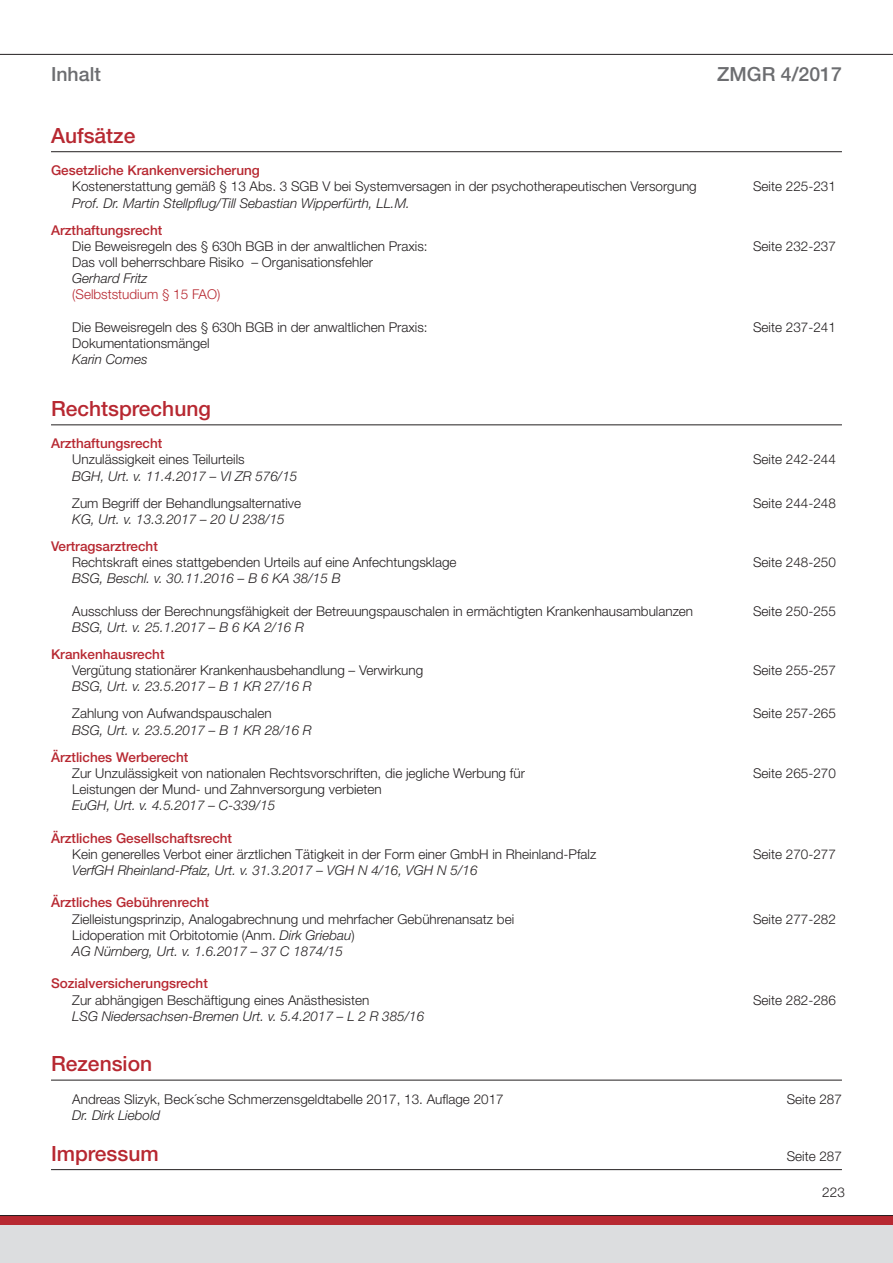
<style>
.page{position:relative;width:893px;height:1263px;background:#fff}
.page>*{position:absolute;margin:0;border:0;box-sizing:border-box;transform-origin:0 0}
.t1{font:500 21px "Helvetica Neue";color:#b72831}
.t2{font:500 19.5px "Helvetica Neue";color:#6c6d70}
.t3{font:300 13.5px "Helvetica Neue";color:#231f20}
.t4{font:italic 300 13.5px/16.2px "Helvetica Neue";color:#231f20}
.t5{font:500 13.5px "Helvetica Neue";color:#b72831}
.t6{font:300 13.5px "Helvetica Neue";color:#b72831}
.s1{font-style:normal}
</style>
<div class="page">
<hr style="left:0;top:54px;width:893px;height:1px;background:#231f20">
<div style="left:0;top:1215px;width:893px;height:48px;background:#dcdddf"></div>
<div style="left:0;top:1215px;width:893px;height:9px;background:#b72831"></div>
<hr style="left:0;top:1215px;width:893px;height:1px;background:#231f20">
<hr style="left:51px;top:151px;width:791px;height:1px;background:#231f20">
<hr style="left:51px;top:424px;width:791px;height:1px;background:#231f20">
<hr style="left:51px;top:1080px;width:791px;height:1px;background:#231f20">
<hr style="left:51px;top:1169px;width:791px;height:1px;background:#231f20">
<h2 class="t2" style="left:51px;top:62px;width:51px">Inhalt</h2>
<h2 class="t2" style="left:717px;top:62px;width:126px">ZMGR 4/2017</h2>
<h1 class="t1" style="left:51px;top:123px;width:86px">Aufsätze</h1>
<p class="t5" style="left:51px;top:162px;width:210px">Gesetzliche Krankenversicherung</p>
<p class="t3" style="left:72px;top:178px;width:626px">Kostenerstattung gemäß § 13 Abs. 3 SGB V bei Systemversagen in der psychotherapeutischen Versorgung</p>
<p class="t3" style="left:753px;top:178px;width:84px">Seite 225-231</p>
<p class="t4" style="left:72px;top:194px;width:339px">Prof. Dr. Martin Stellpflug/Till Sebastian Wipperfürth, LL.M.</p>
<p class="t5" style="left:51px;top:222px;width:113px">Arzthaftungsrecht</p>
<p class="t3" style="left:72px;top:238px;width:357px">Die Beweisregeln des § 630h BGB in der anwaltlichen Praxis:</p>
<p class="t3" style="left:753px;top:238px;width:84px">Seite 232-237</p>
<p class="t3" style="left:72px;top:254px;width:302px">Das voll beherrschbare Risiko – Organisationsfehler</p>
<p class="t4" style="left:72px;top:270px;width:77px">Gerhard Fritz</p>
<p class="t6" style="left:72px;top:286px;width:150px">(Selbststudium § 15 FAO)</p>
<p class="t3" style="left:72px;top:319px;width:357px">Die Beweisregeln des § 630h BGB in der anwaltlichen Praxis:</p>
<p class="t3" style="left:753px;top:319px;width:84px">Seite 237-241</p>
<p class="t3" style="left:72px;top:335px;width:139px">Dokumentationsmängel</p>
<p class="t4" style="left:72px;top:351px;width:77px">Karin Comes</p>
<h1 class="t1" style="left:51px;top:396px;width:161px">Rechtsprechung</h1>
<p class="t5" style="left:51px;top:435px;width:113px">Arzthaftungsrecht</p>
<p class="t3" style="left:72px;top:451px;width:174px">Unzulässigkeit eines Teilurteils</p>
<p class="t3" style="left:753px;top:451px;width:84px">Seite 242-244</p>
<p class="t4" style="left:72px;top:467px;width:227px">BGH, Urt. v. 11.4.2017 – VI ZR 576/15</p>
<p class="t3" style="left:72px;top:495px;width:230px">Zum Begriff der Behandlungsalternative</p>
<p class="t3" style="left:753px;top:495px;width:84px">Seite 244-248</p>
<p class="t4" style="left:72px;top:511px;width:214px">KG, Urt. v. 13.3.2017 – 20 U 238/15</p>
<p class="t5" style="left:51px;top:538px;width:108px">Vertragsarztrecht</p>
<p class="t3" style="left:72px;top:554px;width:386px">Rechtskraft eines stattgebenden Urteils auf eine Anfechtungsklage</p>
<p class="t3" style="left:753px;top:554px;width:84px">Seite 248-250</p>
<p class="t4" style="left:72px;top:570px;width:270px">BSG, Beschl. v. 30.11.2016 – B 6 KA 38/15 B</p>
<p class="t3" style="left:72px;top:603px;width:622px">Ausschluss der Berechnungsfähigkeit der Betreuungspauschalen in ermächtigten Krankenhausambulanzen</p>
<p class="t3" style="left:753px;top:603px;width:84px">Seite 250-255</p>
<p class="t4" style="left:72px;top:619px;width:233px">BSG, Urt. v. 25.1.2017 – B 6 KA 2/16 R</p>
<p class="t5" style="left:51px;top:646px;width:115px">Krankenhausrecht</p>
<p class="t3" style="left:72px;top:662px;width:352px">Vergütung stationärer Krankenhausbehandlung – Verwirkung</p>
<p class="t3" style="left:753px;top:662px;width:84px">Seite 255-257</p>
<p class="t4" style="left:72px;top:678px;width:241px">BSG, Urt. v. 23.5.2017 – B 1 KR 27/16 R</p>
<p class="t3" style="left:72px;top:705px;width:201px">Zahlung von Aufwandspauschalen</p>
<p class="t3" style="left:753px;top:705px;width:84px">Seite 257-265</p>
<p class="t4" style="left:72px;top:721px;width:241px">BSG, Urt. v. 23.5.2017 – B 1 KR 28/16 R</p>
<p class="t5" style="left:51px;top:749px;width:139px">Ärztliches Werberecht</p>
<p class="t3" style="left:72px;top:765px;width:454px">Zur Unzulässigkeit von nationalen Rechtsvorschriften, die jegliche Werbung für</p>
<p class="t3" style="left:753px;top:765px;width:84px">Seite 265-270</p>
<p class="t3" style="left:72px;top:781px;width:311px">Leistungen der Mund- und Zahnversorgung verbieten</p>
<p class="t4" style="left:72px;top:797px;width:205px">EuGH, Urt. v. 4.5.2017 – C-339/15</p>
<p class="t5" style="left:51px;top:830px;width:183px">Ärztliches Gesellschaftsrecht</p>
<p class="t3" style="left:72px;top:846px;width:525px">Kein generelles Verbot einer ärztlichen Tätigkeit in der Form einer GmbH in Rheinland-Pfalz</p>
<p class="t3" style="left:753px;top:846px;width:84px">Seite 270-277</p>
<p class="t4" style="left:72px;top:862px;width:407px">VerfGH Rheinland-Pfalz, Urt. v. 31.3.2017 – VGH N 4/16, VGH N 5/16</p>
<p class="t5" style="left:51px;top:894px;width:160px">Ärztliches Gebührenrecht</p>
<p class="t3" style="left:72px;top:910px;width:443px">Zielleistungsprinzip, Analogabrechnung und mehrfacher Gebührenansatz bei</p>
<p class="t3" style="left:753px;top:910px;width:84px">Seite 277-282</p>
<p class="t4" style="left:72px;top:926px;width:284px"><span class="s1">Lidoperation mit Orbitotomie (Anm.</span> Dirk Griebau<span class="s1">)<br></span>AG Nürnberg, Urt. v. 1.6.2017 – 37 C 1874/15</p>
<p class="t5" style="left:51px;top:975px;width:158px">Sozialversicherungsrecht</p>
<p class="t3" style="left:72px;top:991px;width:299px">Zur abhängigen Beschäftigung eines Anästhesisten</p>
<p class="t3" style="left:753px;top:991px;width:84px">Seite 282-286</p>
<p class="t4" style="left:72px;top:1007px;width:353px">LSG Niedersachsen-Bremen Urt. v. 5.4.2017 – L 2 R 385/16</p>
<h1 class="t1" style="left:51px;top:1051px;width:103px">Rezension</h1>
<p class="t3" style="left:72px;top:1090px;width:433px">Andreas Slizyk, Beck´sche Schmerzensgeldtabelle 2017, 13. Auflage 2017</p>
<p class="t3" style="left:787px;top:1090px;width:57px">Seite 287</p>
<p class="t4" style="left:72px;top:1106px;width:90px">Dr. Dirk Liebold</p>
<h1 class="t1" style="left:51px;top:1141px;width:109px">Impressum</h1>
<p class="t3" style="left:787px;top:1147px;width:57px">Seite 287</p>
<p class="t3" style="left:822px;top:1184px;width:24px">223</p>
</div>
